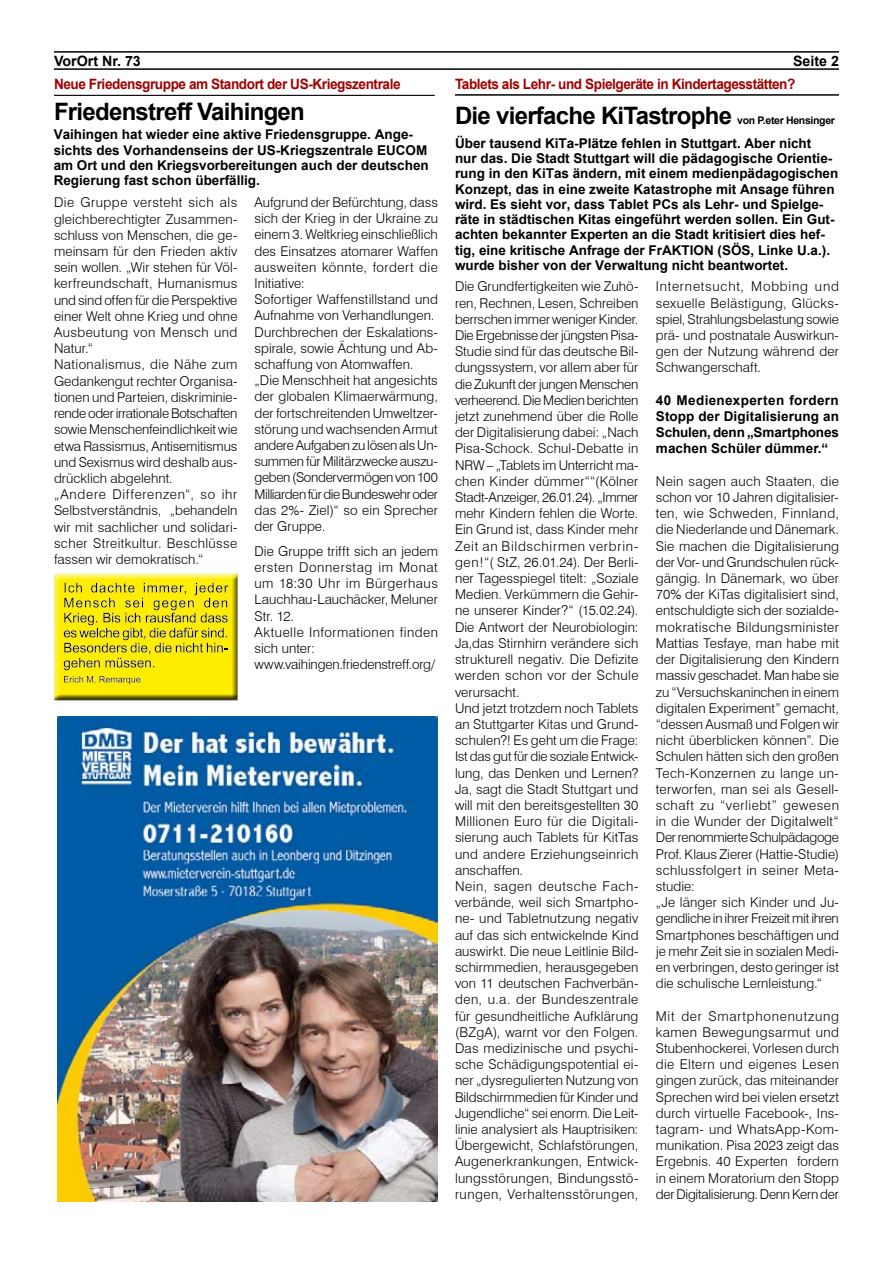
<style>
.page{position:relative;width:893px;height:1263px;background:#fff}
.page>*{position:absolute;margin:0;border:0;box-sizing:border-box;transform-origin:0 0}
.t1{font:700 24px "Arial";letter-spacing:-.03em;color:#000}
.t2{font:700 14.25px "Arial";letter-spacing:-.03em;color:#9f0000;scale:.96 1}
.t3{font:700 14.25px "Arial";color:#000}
.t4{font:300 13.5px/16.2px "Swiss 721 BT";letter-spacing:.005em;color:#000}
.t5{font:700 13.5px/15.3px "Arial";color:#000}
.t6{font:700 10.5px "Arial";letter-spacing:-.03em;color:#000}
</style>
<div class="page">
<hr style="left:54px;top:51px;width:785px;height:2px;background:#000">
<hr style="left:54px;top:68px;width:785px;height:2px;background:#000">
<hr style="left:455px;top:94px;width:384px;height:2px;background:#000">
<img style="left:58px;top:716px;width:380px;height:485px">
<hr style="left:54px;top:95px;width:381px;height:1px;background:#000">
<div style="left:52px;top:561px;width:203px;height:142px;background:#000;opacity:.75"></div>
<p class="t3" style="left:54px;top:52px;width:88px">VorOrt Nr. 73</p>
<p class="t3" style="left:793px;top:52px;width:47px">Seite 2</p>
<p class="t2" style="left:54px;top:75px;width:363px">Neue Friedensgruppe am Standort der US-Kriegszentrale</p>
<h1 class="t1" style="left:54px;top:96px;width:252px">Friedenstreff Vaihingen</h1>
<p class="t5" style="left:54px;top:127px;width:377px">Vaihingen hat wieder eine aktive Friedensgruppe. Ange&shy;sichts des Vorhandenseins der US-Kriegszentrale EUCOM am Ort und den Kriegsvorbereitungen auch der deutschen Regierung fast schon überfällig.</p>
<p class="t4" style="left:54px;top:194px;width:185px">Die Gruppe versteht sich als gleichberechtigter Zusammen&shy;schluss von Menschen, die ge&shy;meinsam für den Frieden aktiv sein wollen. „Wir stehen für Völ&shy;kerfreundschaft, Humanismus und sind offen für die Perspektive einer Welt ohne Krieg und ohne<br>Ausbeutung von Mensch und<br>Natur.“<br>Nationalismus, die Nähe zum<br>Gedankengut rechter Organisa&shy;tionen und Parteien, diskriminie&shy;rende oder irrationale Botschaften sowie Menschenfeindlichkeit wie etwa Rassismus, Antisemitismus und Sexismus wird deshalb aus&shy;drücklich abgelehnt.<br>„Andere Differenzen“, so ihr<br>Selbstverständnis, „behandeln wir mit sachlicher und solidari&shy;scher Streitkultur. Beschlüsse fassen wir demokratisch.“</p>
<p class="t4" style="left:254px;top:194px;width:185px">Aufgrund der Befürchtung, dass sich der Krieg in der Ukraine zu einem 3. Weltkrieg einschließlich des Einsatzes atomarer Waffen ausweiten könnte, fordert die<br>Initiative:<br>Sofortiger Waffenstillstand und<br>Aufnahme von Verhandlungen.<br>Durchbrechen der Eskalations&shy;spirale, sowie Ächtung und Ab&shy;schaffung von Atomwaffen. „Die Menschheit hat angesichts der globalen Klimaerwärmung, der fortschreitenden Umweltzer&shy;störung und wachsenden Armut andere Aufgaben zu lösen als Un&shy;summen für Militärzwecke auszu&shy;geben (Sondervermögen von 100<br>Milliarden für die Bundeswehr oder das 2%- Ziel)“ so ein Sprecher der Gruppe.</p>
<p class="t4" style="left:254px;top:543px;width:185px">Die Gruppe trifft sich an jedem ersten Donnerstag im Monat um 18:30 Uhr im Bürgerhaus<br>Lauchhau-Lauchäcker, Meluner<br>Str. 12.<br>Aktuelle Informationen finden sich unter: www.vaihingen.friedenstreff.org/</p>
<p class="t2" style="left:455px;top:74px;width:356px">Tablets als Lehr- und Spielgeräte in Kindertagesstätten?</p>
<h1 class="t1" style="left:455px;top:99px;width:279px">Die vierfache KiTastrophe</h1>
<p class="t6" style="left:737px;top:113px;width:99px">von P.eter Hensinger</p>
<p class="t5" style="left:455px;top:136px;width:385px">Über tausend KiTa-Plätze fehlen in Stuttgart. Aber nicht<br>nur das. Die Stadt Stuttgart will die pädagogische Orientie&shy;rung in den KiTas ändern, mit einem medienpädagogischen Konzept, das in eine zweite Katastrophe mit Ansage führen wird. Es sieht vor, dass Tablet PCs als Lehr- und Spielge&shy;räte in städtischen Kitas eingeführt werden sollen. Ein Gut&shy;achten bekannter Experten an die Stadt kritisiert dies hef&shy;tig, eine kritische Anfrage der FrAKTION (SÖS, Linke U.a.). wurde bisher von der Verwaltung nicht beantwortet.</p>
<p class="t4" style="left:455px;top:278px;width:185px">Die Grundfertigkeiten wie Zuhö&shy;ren, Rechnen, Lesen, Schreiben berrschen immer weniger Kinder.<br>Die Ergebnisse der jüngsten Pisa-<br>Studie sind für das deutsche Bil&shy;dungssystem, vor allem aber für die Zukunft der jungen Menschen verheerend. Die Medien berichten jetzt zunehmend über die Rolle der Digitalisierung dabei: „Nach<br>Pisa-Schock. Schul-Debatte in<br>NRW – „Tablets im Unterricht ma&shy;chen Kinder dümmer““(Kölner<br>Stadt-Anzeiger, 26.01.24). „Immer mehr Kindern fehlen die Worte.<br>Ein Grund ist, dass Kinder mehr<br>Zeit an Bildschirmen verbrin&shy;gen!“( StZ, 26.01.24). Der Berli&shy;ner Tagesspiegel titelt: „Soziale<br>Medien. Verkümmern die Gehir&shy;ne unserer Kinder?“ (15.02.24).<br>Die Antwort der Neurobiologin:<br>Ja,das Stirnhirn verändere sich strukturell negativ. Die Defizite werden schon vor der Schule verursacht.<br>Und jetzt trotzdem noch Tablets an Stuttgarter Kitas und Grund&shy;schulen?! Es geht um die Frage:<br>Ist das gut für die soziale Entwick&shy;lung, das Denken und Lernen?<br>Ja, sagt die Stadt Stuttgart und will mit den bereitsgestellten 30<br>Millionen Euro für die Digitali&shy;sierung auch Tablets für KitTas und andere Erziehungseinrich anschaffen.<br>Nein, sagen deutsche Fach&shy;verbände, weil sich Smartpho&shy;ne- und Tabletnutzung negativ auf das sich entwickelnde Kind auswirkt. Die neue Leitlinie Bild&shy;schirmmedien, herausgegeben von 11 deutschen Fachverbän&shy;den, u.a. der Bundeszentrale für gesundheitliche Aufklärung (BZgA), warnt vor den Folgen.<br>Das medizinische und psychi&shy;sche Schädigungspotential ei&shy;ner „dysregulierten Nutzung von<br>Bildschirmmedien für Kinder und<br>Jugendliche“ sei enorm. Die Leit&shy;linie analysiert als Hauptrisiken:<br>Übergewicht, Schlafstörungen,<br>Augenerkrankungen, Entwick&shy;lungsstörungen, Bindungsstö&shy;rungen, Verhaltensstörungen,</p>
<p class="t4" style="left:656px;top:278px;width:185px;text-align:justify">Internetsucht, Mobbing und sexuelle Belästigung, Glücks&shy;spiel, Strahlungsbelastung sowie prä- und postnatale Auswirkun&shy;gen der Nutzung während der Schwangerschaft.</p>
<p class="t5" style="left:656px;top:392px;width:185px;line-height:16.2px;text-align:justify">40 Medienexperten fordern Stopp der Digitalisierung an Schulen, denn „Smartphones machen Schüler dümmer.“</p>
<p class="t4" style="left:656px;top:473px;width:185px">Nein sagen auch Staaten, die schon vor 10 Jahren digitalisier&shy;ten, wie Schweden, Finnland, die Niederlande und Dänemark.<br>Sie machen die Digitalisierung der Vor- und Grundschulen rück&shy;gängig. In Dänemark, wo über<br>70% der KiTas digitalisiert sind, entschuldigte sich der sozialde&shy;mokratische Bildungsminister<br>Mattias Tesfaye, man habe mit der Digitalisierung den Kindern massiv geschadet. Man habe sie zu “Versuchskaninchen in einem digitalen Experiment” gemacht, “dessen Ausmaß und Folgen wir nicht überblicken können”. Die<br>Schulen hätten sich den großen<br>Tech-Konzernen zu lange un&shy;terworfen, man sei als Gesell&shy;schaft zu “verliebt” gewesen in die Wunder der Digitalwelt“<br>Der renommierte Schulpädagoge<br>Prof. Klaus Zierer (Hattie-Studie) schlussfolgert in seiner Meta&shy;studie:<br>„Je länger sich Kinder und Ju&shy;gendliche in ihrer Freizeit mit ihren<br>Smartphones beschäftigen und je mehr Zeit sie in sozialen Medi&shy;en verbringen, desto geringer ist die schulische Lernleistung.“</p>
<p class="t4" style="left:656px;top:1007px;width:185px;text-align:justify">Mit der Smartphonenutzung kamen Bewegungsarmut und Stubenhockerei, Vorlesen durch die Eltern und eigenes Lesen gingen zurück, das miteinander Sprechen wird bei vielen ersetzt durch virtuelle Facebook-, Ins&shy;tagram- und WhatsApp-Kom&shy;munikation. Pisa 2023 zeigt das Ergebnis. 40 Experten fordern in einem Moratorium den Stopp der Digitalisierung. Denn Kern der</p>
</div>
